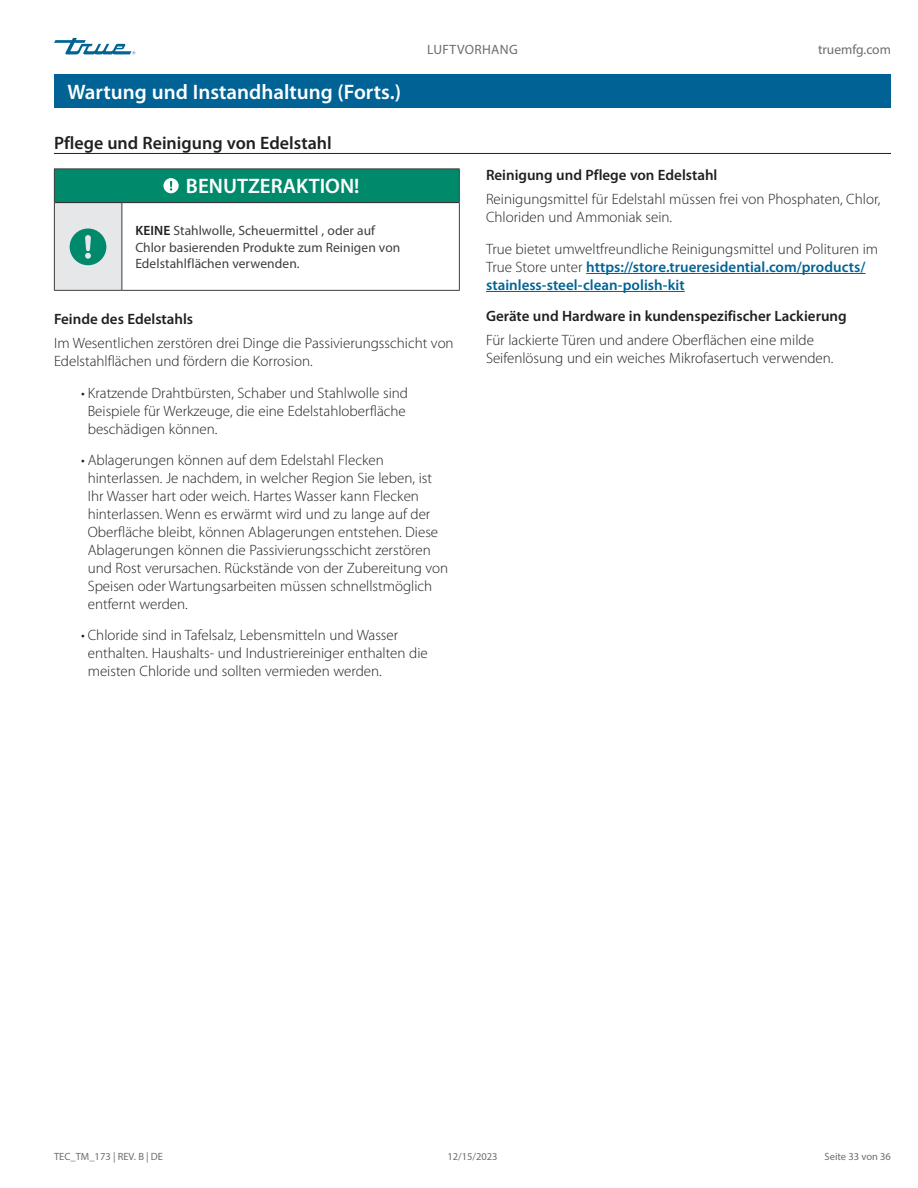
<style>
.page{position:relative;width:918px;height:1188px;background:#fff}
.page>*{position:absolute;margin:0;border:0;box-sizing:border-box;transform-origin:0 0}
.Title_bar_Page_header{font:600 21px "Myriad Pro";color:#fff}
.Tables_title_bar{font:600 21px "Myriad Pro";color:#fff}
.Subhead_underscore_H1{font:600 18px "Myriad Pro";color:#231f20}
.Body_Text_light_Normal{font:300 15px/18px "Myriad Pro";color:#231f20}
.Body_Text_light_Normal-2{font:600 15px/18px "Myriad Pro";color:#016395}
.Subhead_NO_underscore_H2{font:600 15px "Myriad Pro";color:#231f20}
.Table_text{font:13.5px/16.5px "Myriad Pro";letter-spacing:.005em;color:#3e3e3f}
.t1{font:13.5px "Myriad Pro";letter-spacing:.01em;color:#6c6d70}
.t2{font:10.5px "Myriad Pro";color:#6c6d70}
.s1{font-weight:600;color:#231f20}
.s2{font-weight:300;color:#231f20}
</style>
<div class="page">
<svg style="left:54px;top:38px;width:81px;height:16px"></svg>
<div style="left:54px;top:74px;width:837px;height:34px;background:#016395"></div>
<hr style="left:54px;top:153px;width:837px;height:1px;background:#231f20">
<div style="left:54px;top:169px;width:405px;height:34px;background:#00896b"></div>
<div style="left:54px;top:203px;width:68px;height:87px;background:#e6e7e9"></div>
<hr style="left:54px;top:168px;width:68px;height:1px;background:#3e3e3f">
<hr style="left:54px;top:169px;width:1px;height:34px;background:#3e3e3f">
<hr style="left:122px;top:168px;width:338px;height:1px;background:#3e3e3f">
<hr style="left:459px;top:169px;width:1px;height:34px;background:#3e3e3f">
<hr style="left:54px;top:203px;width:1px;height:87px;background:#3e3e3f">
<hr style="left:122px;top:203px;width:1px;height:87px;background:#3e3e3f">
<hr style="left:459px;top:203px;width:1px;height:87px;background:#3e3e3f">
<hr style="left:54px;top:290px;width:68px;height:1px;background:#3e3e3f">
<hr style="left:122px;top:290px;width:338px;height:1px;background:#3e3e3f">
<hr style="left:55px;top:202px;width:67px;height:1px;background:#231f20">
<hr style="left:122px;top:202px;width:337px;height:1px;background:#231f20">
<svg style="left:163px;top:178px;width:16px;height:15px"></svg>
<svg style="left:70px;top:229px;width:36px;height:36px"></svg>
<hr style="left:586px;top:273px;width:279px;height:1px;background:#016395">
<hr style="left:486px;top:291px;width:199px;height:1px;background:#016395">
<p class="t1" style="left:427px;top:42px;width:92px">LUFTVORHANG</p>
<p class="t1" style="left:818px;top:42px;width:74px">truemfg.com</p>
<p class="Title_bar_Page_header" style="left:68px;top:80px;width:335px">Wartung und Instandhaltung (Forts.)</p>
<p class="Subhead_underscore_H1" style="left:54px;top:132px;width:279px">Pflege und Reinigung von Edelstahl</p>
<p class="Tables_title_bar" style="left:186px;top:174px;width:175px">BENUTZERAKTION!</p>
<p class="Table_text" style="left:135px;top:222px;width:267px"><span class="s1">KEINE</span> Stahlwolle, Scheuermittel , oder auf<br>Chlor basierenden Produkte zum Reinigen von<br>Edelstahlflächen verwenden.</p>
<p class="Subhead_NO_underscore_H2" style="left:54px;top:310px;width:141px">Feinde des Edelstahls</p>
<p class="Body_Text_light_Normal" style="left:54px;top:335px;width:401px">Im Wesentlichen zerstören drei Dinge die Passivierungsschicht von<br>Edelstahlflächen und fördern die Korrosion.</p>
<p class="Body_Text_light_Normal" style="left:88px;top:384px;width:322px;text-indent:-7px">• Kratzende Drahtbürsten, Schaber und Stahlwolle sind<br>Beispiele für Werkzeuge, die eine Edelstahloberfläche beschädigen können.</p>
<p class="Body_Text_light_Normal" style="left:88px;top:451px;width:362px;text-indent:-7px">• Ablagerungen können auf dem Edelstahl Flecken hinterlassen. Je nachdem, in welcher Region Sie leben, ist Ihr Wasser hart oder weich. Hartes Wasser kann Flecken hinterlassen. Wenn es erwärmt wird und zu lange auf der Oberfläche bleibt, können Ablagerungen entstehen. Diese Ablagerungen können die Passivierungsschicht zerstören und Rost verursachen. Rückstände von der Zubereitung von Speisen oder Wartungsarbeiten müssen schnellstmöglich entfernt werden.</p>
<p class="Body_Text_light_Normal" style="left:88px;top:627px;width:342px;text-indent:-7px">• Chloride sind in Tafelsalz, Lebensmitteln und Wasser enthalten. Haushalts- und Industriereiniger enthalten die meisten Chloride und sollten vermieden werden.</p>
<p class="Subhead_NO_underscore_H2" style="left:486px;top:166px;width:233px">Reinigung und Pflege von Edelstahl</p>
<p class="Body_Text_light_Normal" style="left:486px;top:191px;width:396px">Reinigungsmittel für Edelstahl müssen frei von Phosphaten, Chlor,<br>Chloriden und Ammoniak sein.</p>
<p class="Body_Text_light_Normal-2" style="left:486px;top:240px;width:394px"><span class="s2">True bietet umweltfreundliche Reinigungsmittel und Polituren im<br>True Store unter</span> https://store.trueresidential.com/products/ stainless-steel-clean-polish-kit</p>
<p class="Subhead_NO_underscore_H2" style="left:486px;top:307px;width:362px">Geräte und Hardware in kundenspezifischer Lackierung</p>
<p class="Body_Text_light_Normal" style="left:486px;top:332px;width:349px">Für lackierte Türen und andere Oberflächen eine milde<br>Seifenlösung und ein weiches Mikrofasertuch verwenden.</p>
<p class="t2" style="left:54px;top:1150px;width:111px">TEC_TM_173 | REV. B | DE</p>
<p class="t2" style="left:447px;top:1150px;width:52px">12/15/2023</p>
<p class="t2" style="left:825px;top:1150px;width:68px">Seite 33 von 36</p>
</div>
